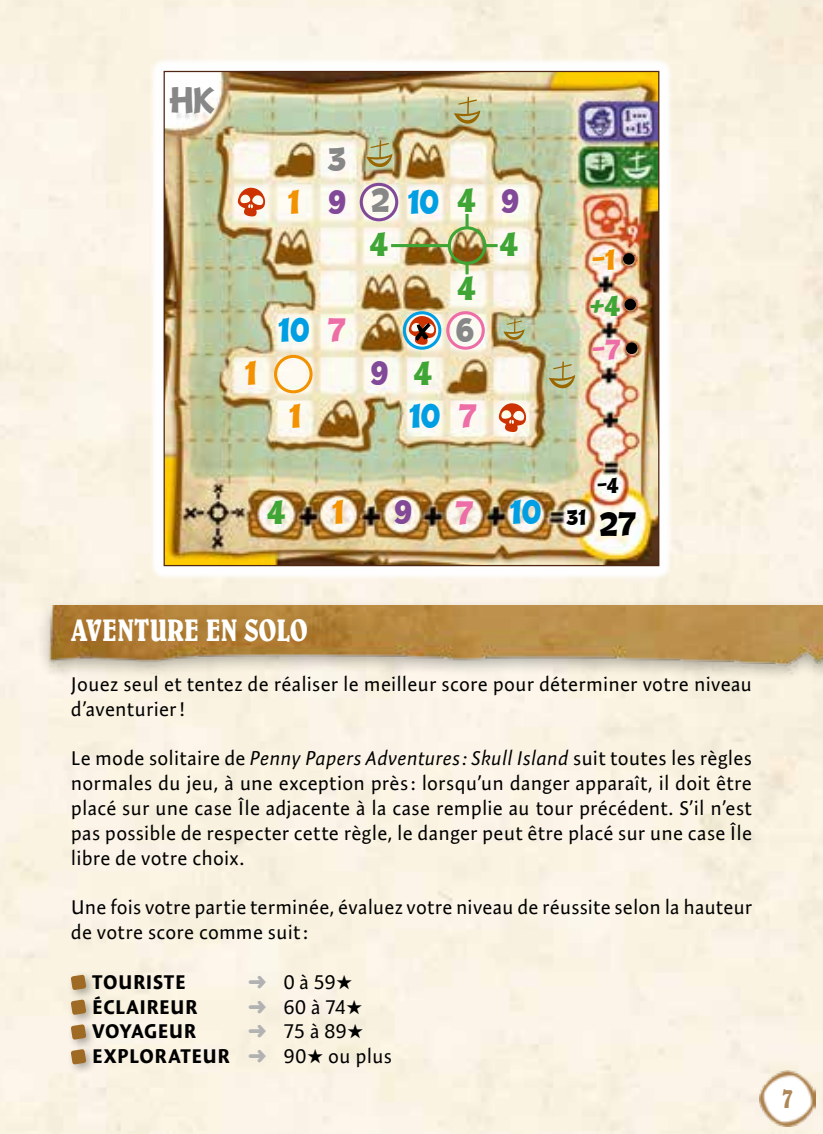
<style>
.page{position:relative;width:823px;height:1134px;background:#fff}
.page>*{position:absolute;margin:0;border:0;box-sizing:border-box;transform-origin:0 0}
.t1{font:condensed 31.5px "Belwe";letter-spacing:-.02em;color:#fff}
.t2{font:condensed 30px "Belwe";color:#af8655}
.t3{font:28.75px "BD Cartoon Shout";color:#009fe3}
.t4{font:28.75px "BD Cartoon Shout";color:#3fa535}
.t5{font:28.75px "BD Cartoon Shout";color:#878787}
.t6{font:28.75px "BD Cartoon Shout";color:#f39200}
.t7{font:28.75px "BD Cartoon Shout";color:#ed6ea7}
.t8{font:28.75px "BD Cartoon Shout";color:#814997}
.t9{font:28.75px "BD Cartoon Shout";color:#000}
.t10{font:24.5px "BD Cartoon Shout";color:#f39200}
.t11{font:24.5px "BD Cartoon Shout";color:#3fa535}
.t12{font:24.5px "BD Cartoon Shout";color:#ed6ea7}
.t13{font:20px/24.8px "Expo Sans Pro";letter-spacing:.005em;color:#000}
.t14{font:700 20px "Expo Sans Pro";letter-spacing:.025em;color:#000}
.t15{font:18.5px "BD Cartoon Shout";color:#000}
.s1{color:#814997}
.s2{font-size:18.5px;color:#000}
.s3{font-style:italic}
.s4{color:#b3b2b2}
.s5{font-weight:700}
</style>
<div class="page">
<div style="left:0;top:0;width:822px;height:1134px;background:#faf3e3"></div>
<div style="left:37px;top:599px;width:785px;height:83px;background:#000;opacity:.3"></div>
<img style="left:50px;top:605px;width:772px;height:81px">
<div style="left:67px;top:971px;width:30px;height:30px;background:#000;opacity:.3"></div>
<svg style="left:71px;top:974px;width:15px;height:16px"></svg>
<div style="left:67px;top:996px;width:30px;height:29px;background:#000;opacity:.3"></div>
<svg style="left:71px;top:999px;width:15px;height:16px"></svg>
<div style="left:67px;top:1021px;width:30px;height:29px;background:#000;opacity:.3"></div>
<svg style="left:71px;top:1024px;width:15px;height:16px"></svg>
<div style="left:67px;top:1045px;width:30px;height:30px;background:#000;opacity:.3"></div>
<svg style="left:71px;top:1049px;width:15px;height:16px"></svg>
<img style="left:759px;top:1070px;width:56px;height:57px">
<svg style="left:150px;top:57px;width:523px;height:523px"></svg>
<img style="left:165px;top:73px;width:492px;height:491px">
<svg style="left:453px;top:96px;width:27px;height:28px"></svg>
<svg style="left:548px;top:361px;width:26px;height:27px"></svg>
<svg style="left:366px;top:139px;width:26px;height:28px"></svg>
<svg style="left:503px;top:318px;width:21px;height:22px"></svg>
<svg style="left:238px;top:187px;width:27px;height:30px"></svg>
<svg style="left:498px;top:403px;width:28px;height:29px"></svg>
<div style="left:447px;top:226px;width:39px;height:39px;border:3px solid #3fa535;border-radius:50%"></div>
<div style="left:402px;top:311px;width:39px;height:39px;border:3px solid #009fe3;border-radius:50%"></div>
<div style="left:274px;top:355px;width:38px;height:38px;border:3px solid #f39200;border-radius:50%"></div>
<div style="left:446px;top:311px;width:38px;height:39px;border:3px solid #ed6ea7;border-radius:50%"></div>
<div style="left:359px;top:183px;width:39px;height:38px;border:3px solid #814997;border-radius:50%"></div>
<hr style="left:391px;top:244px;width:57px;height:3px;background:#3fa535">
<svg style="left:485px;top:244px;width:12px;height:3px"></svg>
<hr style="left:465px;top:214px;width:3px;height:14px;background:#3fa535">
<svg style="left:465px;top:263px;width:3px;height:11px"></svg>
<svg style="left:408px;top:316px;width:28px;height:29px"></svg>
<div style="left:622px;top:253px;width:12px;height:12px;background:#000;border-radius:50%"></div>
<div style="left:624px;top:299px;width:11px;height:11px;background:#000;border-radius:50%"></div>
<div style="left:625px;top:342px;width:12px;height:12px;background:#000;border-radius:50%"></div>
<h3 class="t5" style="left:170px;top:86px;width:48px">HK</h3>
<h3 class="t5" style="left:327px;top:144px;width:21px">3</h3>
<h3 class="t5" style="left:371px;top:185px;width:20px">2</h3>
<h3 class="t4" style="left:457px;top:185px;width:20px">4</h3>
<h3 class="t6" style="left:288px;top:187px;width:59px">1 <span class="s1">9</span></h3>
<h3 class="t8" style="left:501px;top:185px;width:19px">9</h3>
<h3 class="t3" style="left:408px;top:187px;width:32px">10</h3>
<h3 class="t3" style="left:279px;top:315px;width:32px">10</h3>
<h3 class="t4" style="left:370px;top:229px;width:20px">4</h3>
<h3 class="t4" style="left:457px;top:273px;width:20px">4</h3>
<h3 class="t7" style="left:328px;top:315px;width:20px">7</h3>
<h3 class="t5" style="left:456px;top:315px;width:19px">6</h3>
<h3 class="t6" style="left:245px;top:357px;width:13px">1</h3>
<h3 class="t4" style="left:414px;top:357px;width:20px">4</h3>
<h3 class="t8" style="left:371px;top:357px;width:19px">9</h3>
<h3 class="t6" style="left:290px;top:401px;width:13px">1</h3>
<h3 class="t3" style="left:409px;top:401px;width:32px">10</h3>
<h3 class="t7" style="left:459px;top:401px;width:20px">7</h3>
<h3 class="t4" style="left:500px;top:229px;width:20px">4</h3>
<p class="t10" style="left:592px;top:247px;width:24px">-1</p>
<p class="t11" style="left:590px;top:293px;width:32px">+4</p>
<p class="t12" style="left:592px;top:337px;width:30px">-7</p>
<h3 class="t4" style="left:267px;top:497px;width:20px">4</h3>
<h3 class="t6" style="left:332px;top:497px;width:13px">1</h3>
<h3 class="t8" style="left:394px;top:497px;width:19px">9</h3>
<h3 class="t7" style="left:455px;top:498px;width:20px">7</h3>
<h3 class="t3" style="left:510px;top:497px;width:77px">10 <span class="s2">31</span></h3>
<p class="t15" style="left:597px;top:475px;width:23px">-4</p>
<h3 class="t9" style="left:599px;top:509px;width:38px">27</h3>
<h1 class="t1" style="left:71px;top:612px;width:238px">AVENTURE EN SOLO</h1>
<p class="t13" style="left:71px;top:671px;width:682px">Jouez seul et tentez de réaliser le meilleur score pour déterminer votre niveau d’aventurier!</p>
<p class="t13" style="left:71px;top:746px;width:682px;text-align:justify">Le mode solitaire de <span class="s3">Penny Papers Adventures: Skull Island</span> suit toutes les règles normales du jeu, à une exception près : lorsqu’un danger apparaît, il doit être placé sur une case Île adjacente à la case remplie au tour précédent. S’il n’est pas possible de respecter cette règle, le danger peut être placé sur une case Île libre de votre choix.</p>
<p class="t13" style="left:71px;top:895px;width:682px">Une fois votre partie terminée, évaluez votre niveau de réussite selon la hauteur de votre score comme suit:</p>
<p class="t14" style="left:92px;top:969px;width:95px">TOURISTE</p>
<p class="t13" style="left:248px;top:969px;width:106px"><span class="s4">➜</span> 0 à 59★</p>
<p class="t14" style="left:92px;top:994px;width:107px">ÉCLAIREUR</p>
<p class="t13" style="left:248px;top:994px;width:116px"><span class="s4">➜</span> 60 à 74★</p>
<p class="t14" style="left:92px;top:1019px;width:105px">VOYAGEUR</p>
<p class="t13" style="left:92px;top:1019px;width:301px;text-indent:156px"><span class="s4">➜</span> 75 à 89★<br><span class="s5">EXPLORATEUR</span> <span class="s4">➜</span> 90★ ou plus</p>
<h2 class="t2" style="left:781px;top:1080px;width:14px">7</h2>
</div>
